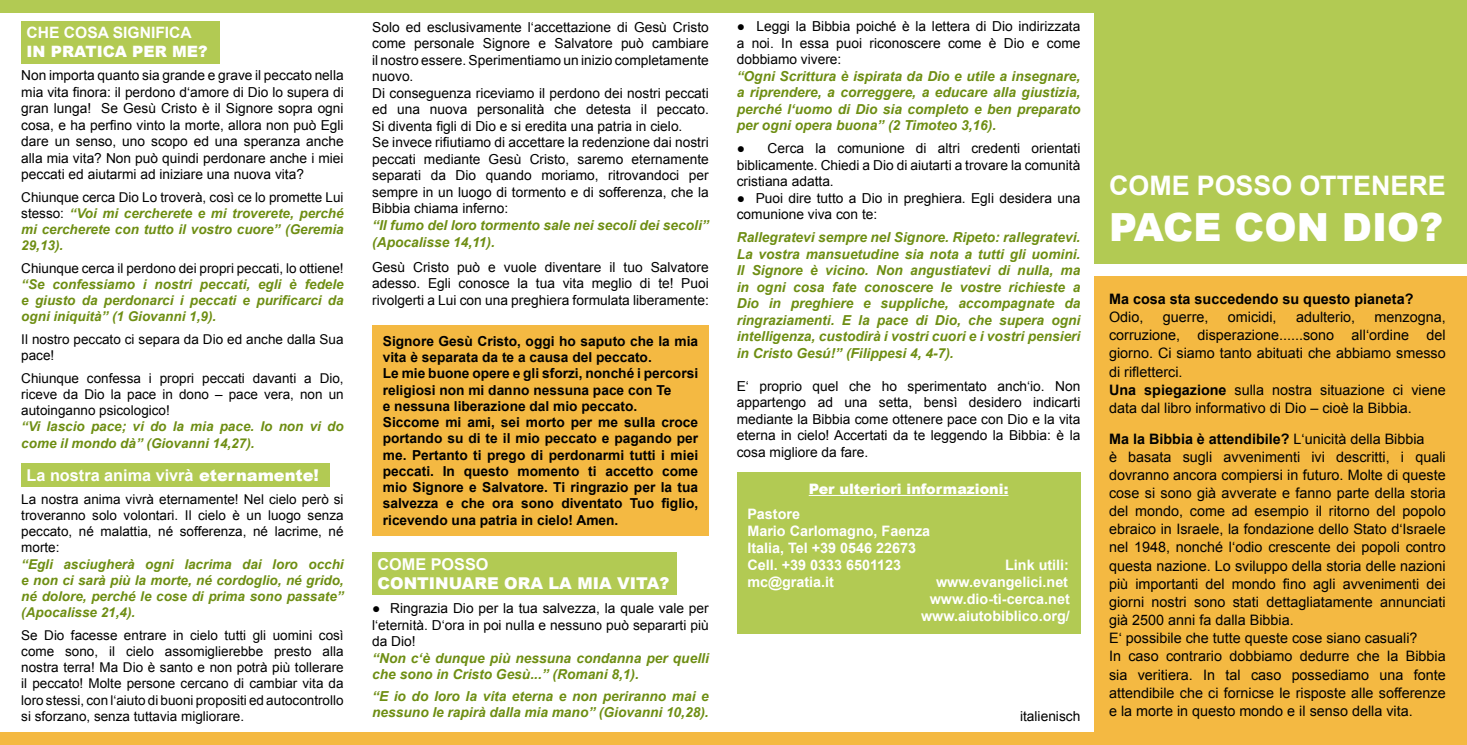
<style>
.page{position:relative;width:1467px;height:745px;background:#fff}
.page>*{position:absolute;margin:0;border:0;box-sizing:border-box;transform-origin:0 0}
.t1{font:900 38.75px "Arial";color:#fff}
.t2{font:700 26.88px "Arial";color:#fff}
.t3{font:700 16.25px "Arial";color:#fff}
.t4{font:900 16.25px "Arial";color:#fff}
.t5{font:700 15.62px "Arial";color:#fff}
.t6{font:900 15.62px "Arial";color:#fff}
.t7{font:14.38px/18.1px "Arial";color:#000}
.t8{font:700 14.38px/16.9px "Arial";color:#fff}
.t9{font:700 14.38px "Arial";color:#000}
.t10{font:900 14.38px "Arial";color:#fff}
.t11{font:13.75px/16.5px "Arial";color:#000;text-align:justify}
.t12{font:italic 700 13.75px/16.5px "Arial";color:#6e8e13}
.t13{font:700 13.75px/16.2px "Arial";color:#000}
.t14{font:13.5px/16.2px "Arial";color:#000;text-align:justify}
.t15{font:italic 700 13.5px/16.2px "Arial";color:#6e8e13;text-align:justify}
.s1{font-weight:400;font-style:normal;color:#000}
.s2{font-weight:900}
.s3{font-weight:700}
</style>
<div class="page">
<div style="left:0;top:0;width:1467px;height:12px;background:#b2ca53"></div>
<div style="left:0;top:731px;width:1467px;height:13px;background:#f4b942"></div>
<div style="left:1095px;top:0;width:372px;height:264px;background:#b2ca53"></div>
<div style="left:1095px;top:276px;width:372px;height:468px;background:#f4b942"></div>
<div style="left:21px;top:21px;width:199px;height:43px;background:#b2ca53"></div>
<div style="left:21px;top:463px;width:309px;height:23px;background:#b2ca53"></div>
<div style="left:372px;top:552px;width:305px;height:42px;background:#b2ca53"></div>
<div style="left:372px;top:325px;width:337px;height:210px;background:#f4b942"></div>
<div style="left:737px;top:472px;width:343px;height:161px;background:#b2ca53"></div>
<hr style="left:809px;top:494px;width:199px;height:1px;background:#fff">
<p class="t5" style="left:27px;top:22px;width:167px">CHE COSA SIGNIFICA</p>
<p class="t6" style="left:27px;top:40px;width:81px">IN PRATICA</p>
<p class="t6" style="left:132px;top:40px;width:77px">PER ME?</p>
<p class="t11" style="left:21px;top:67px;width:324px">Non importa quanto sia grande e grave il peccato nella mia vita finora: il perdono d‘amore di Dio lo supera di gran lunga! Se Gesù Cristo è il Signore sopra ogni cosa, e ha perfino vinto la morte, allora non può Egli dare un senso, uno scopo ed una speranza anche alla mia vita? Non può quindi perdonare anche i miei peccati ed aiutarmi ad iniziare una nuova vita?</p>
<p class="t15" style="left:21px;top:189px;width:324px"><span class="s1">Chiunque cerca Dio Lo troverà, così ce lo promette Lui stesso:</span> “Voi mi cercherete e mi troverete, perché mi cercherete con tutto il vostro cuore” (Geremia 29,13).</p>
<p class="t14" style="left:21px;top:260px;width:324px">Chiunque cerca il perdono dei propri peccati, lo ottiene!</p>
<p class="t15" style="left:21px;top:276px;width:324px">“Se confessiamo i nostri peccati, egli è fedele e giusto da perdonarci i peccati e purificarci da ogni iniquità” (1 Giovanni 1,9).</p>
<p class="t14" style="left:21px;top:331px;width:324px">Il nostro peccato ci separa da Dio ed anche dalla Sua pace!</p>
<p class="t14" style="left:21px;top:369px;width:324px">Chiunque confessa i propri peccati davanti a Dio, riceve da Dio la pace in dono – pace vera, non un autoinganno psicologico!</p>
<p class="t15" style="left:21px;top:418px;width:324px">“Vi lascio pace; vi do la mia pace. Io non vi do come il mondo dà” (Giovanni 14,27).</p>
<p class="t3" style="left:27px;top:464px;width:294px">La nostra anima vivrà <span class="s2">eternamente!</span></p>
<p class="t14" style="left:21px;top:490px;width:324px">La nostra anima vivrà eternamente! Nel cielo però si troveranno solo volontari. Il cielo è un luogo senza peccato, né malattia, né sofferenza, né lacrime, né morte:</p>
<p class="t15" style="left:21px;top:556px;width:324px">“Egli asciugherà ogni lacrima dai loro occhi e non ci sarà più la morte, né cordoglio, né grido, né dolore, perché le cose di prima sono passate” (Apocalisse 21,4).</p>
<p class="t14" style="left:21px;top:626px;width:324px">Se Dio facesse entrare in cielo tutti gli uomini così come sono, il cielo assomiglierebbe presto alla nostra terra! Ma Dio è santo e non potrà più tollerare il peccato! Molte persone cercano di cambiar vita da loro stessi, con l‘aiuto di buoni propositi ed autocontrollo si sforzano, senza tuttavia migliorare.</p>
<p class="t11" style="left:372px;top:19px;width:338px;text-align:left">Solo ed esclusivamente l‘accettazione di Gesù Cristo come personale Signore e Salvatore può cambiare il nostro essere. Sperimentiamo un inizio completamente nuovo.<br>Di conseguenza riceviamo il perdono dei nostri peccati ed una nuova personalità che detesta il peccato.<br>Si diventa figli di Dio e si eredita una patria in cielo.<br>Se invece rifiutiamo di accettare la redenzione dai nostri peccati mediante Gesù Cristo, saremo eternamente separati da Dio quando moriamo, ritrovandoci per sempre in un luogo di tormento e di sofferenza, che la Bibbia chiama inferno:</p>
<p class="t12" style="left:372px;top:217px;width:338px">“Il fumo del loro tormento sale nei secoli dei secoli” (Apocalisse 14,11).</p>
<p class="t11" style="left:372px;top:259px;width:338px">Gesù Cristo può e vuole diventare il tuo Salvatore adesso. Egli conosce la tua vita meglio di te! Puoi rivolgerti a Lui con una preghiera formulata liberamente:</p>
<p class="t13" style="left:383px;top:333px;width:317px">Signore Gesù Cristo, oggi ho saputo che la mia vita è separata da te a causa del peccato.<br>Le mie buone opere e gli sforzi, nonché i percorsi religiosi non mi danno nessuna pace con Te<br>e nessuna liberazione dal mio peccato.<br>Siccome mi ami, sei morto per me sulla croce portando su di te il mio peccato e pagando per me. Pertanto ti prego di perdonarmi tutti i miei peccati. In questo momento ti accetto come mio Signore e Salvatore. Ti ringrazio per la tua salvezza e che ora sono diventato Tuo figlio, ricevendo una patria in cielo! Amen.</p>
<p class="t3" style="left:377px;top:553px;width:25px">COME</p>
<p class="t3" style="left:431px;top:553px;width:13px">POSSO</p>
<p class="t4" style="left:377px;top:571px;width:14px">CON</p>
<p class="t4" style="left:417px;top:571px;width:254px">TIN UARE ORA LA MIA VI TA?</p>
<p class="t11" style="left:372px;top:600px;width:338px">● Ringrazia Dio per la tua salvezza, la quale vale per l‘eternità. D‘ora in poi nulla e nessuno può separarti più da Dio!</p>
<p class="t12" style="left:372px;top:650px;width:338px">“Non c‘è dunque più nessuna condanna per quelli che sono in Cristo Gesù...” (Romani 8,1).</p>
<p class="t12" style="left:372px;top:688px;width:338px">“E io do loro la vita eterna e non periranno mai e nessuno le rapirà dalla mia mano” (Giovanni 10,28).</p>
<p class="t11" style="left:737px;top:18px;width:345px">● Leggi la Bibbia poiché è la lettera di Dio indirizzata a noi. In essa puoi riconoscere come è Dio e come dobbiamo vivere:</p>
<p class="t12" style="left:737px;top:68px;width:345px;text-align:justify">“Ogni Scrittura è ispirata da Dio e utile a insegnare, a riprendere, a correggere, a educare alla giustizia, perché l‘uomo di Dio sia completo e ben preparato per ogni opera buona” (2 Timoteo 3,16).</p>
<p class="t11" style="left:737px;top:140px;width:345px">● Cerca la comunione di altri credenti orientati biblicamente. Chiedi a Dio di aiutarti a trovare la comunità cristiana adatta.</p>
<p class="t11" style="left:737px;top:190px;width:345px">● Puoi dire tutto a Dio in preghiera. Egli desidera una comunione viva con te:</p>
<p class="t12" style="left:737px;top:229px;width:345px;text-align:justify">Rallegratevi sempre nel Signore. Ripeto: rallegratevi.<br>La vostra mansuetudine sia nota a tutti gli uomini.<br>Il Signore è vicino. Non angustiatevi di nulla, ma in ogni cosa fate conoscere le vostre richieste a Dio in preghiere e suppliche, accompagnate da ringraziamenti. E la pace di Dio, che supera ogni intelligenza, custodirà i vostri cuori e i vostri pensieri in Cristo Gesú!” (Filippesi 4, 4-7).</p>
<p class="t11" style="left:737px;top:377px;width:345px">E‘ proprio quel che ho sperimentato anch‘io. Non appartengo ad una setta, bensì desidero indicarti mediante la Bibbia come ottenere pace con Dio e la vita eterna in cielo! Accertati da te leggendo la Bibbia: è la cosa migliore da fare.</p>
<p class="t10" style="left:809px;top:477px;width:201px">Per ulteriori informazioni:</p>
<p class="t8" style="left:747px;top:506px;width:184px">Pastore<br>Mario Carlomagno, Faenza<br>Italia, Tel +39 0546 22673<br>Cell. +39 0333 6501123</p>
<p class="t8" style="left:1005px;top:556px;width:65px">Link utili:</p>
<p class="t8" style="left:747px;top:573px;width:88px">mc@gratia.it</p>
<p class="t8" style="left:921px;top:573px;width:150px;text-align:right">www.evangelici.net www.dio-ti-cerca.net www.aiutobiblico.org/</p>
<p class="t11" style="left:1020px;top:707px;width:62px">italienisch</p>
<h2 class="t2" style="left:1109px;top:167px;width:338px">Come posso ottenere</h2>
<h1 class="t1" style="left:1109px;top:199px;width:335px">pace con Dio?</h1>
<p class="t9" style="left:1109px;top:289px;width:306px">Ma cosa sta succedendo su questo pianeta?</p>
<p class="t7" style="left:1109px;top:308px;width:36px">Odio,</p>
<p class="t7" style="left:1163px;top:308px;width:47px">guerre,</p>
<p class="t7" style="left:1228px;top:308px;width:50px">omicidi,</p>
<p class="t7" style="left:1296px;top:308px;width:61px">adulterio,</p>
<p class="t7" style="left:1109px;top:308px;width:338px;text-indent:265px">menzogna, corruzione, disperazione......sono all‘ordine del giorno. Ci siamo tanto abituati che abbiamo smesso di rifletterci.<br><span class="s3">Una spiegazione</span> sulla nostra situazione ci viene data dal libro informativo di Dio – cioè la Bibbia.</p>
<p class="t7" style="left:1109px;top:429px;width:338px"><span class="s3">Ma la Bibbia è attendibile?</span> L‘unicità della Bibbia<br>è basata sugli avvenimenti ivi descritti, i quali dovranno ancora compiersi in futuro. Molte di queste cose si sono già avverate e fanno parte della storia del mondo, come ad esempio il ritorno del popolo ebraico in Israele, la fondazione dello Stato d‘Israele nel 1948, nonché l‘odio crescente dei popoli contro questa nazione. Lo sviluppo della storia delle nazioni più importanti del mondo fino agli avvenimenti dei giorni nostri sono stati dettagliatamente annunciati già 2500 anni fa dalla Bibbia.<br>E‘ possibile che tutte queste cose siano casuali?<br>In caso contrario dobbiamo dedurre che la Bibbia sia veritiera. In tal caso possediamo una fonte attendibile che ci fornicse le risposte alle sofferenze e la morte in questo mondo e il senso della vita.</p>
</div>
